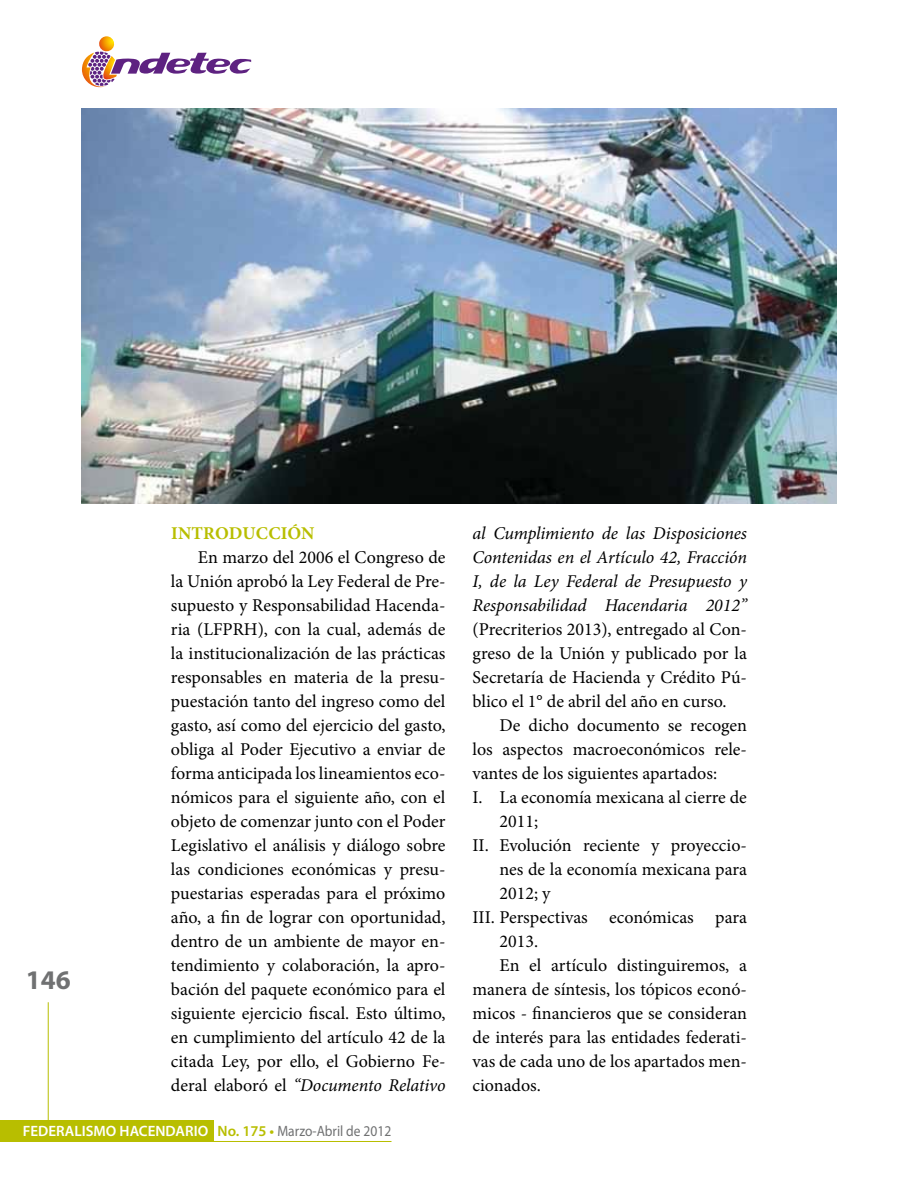
<style>
.page{position:relative;width:918px;height:1188px;background:#fff}
.page>*{position:absolute;margin:0;border:0;box-sizing:border-box;transform-origin:0 0}
.t1{font:700 27px "Myriad Pro";color:#707172}
.t2{font:18px/24px "Minion Pro";color:#000;text-align:justify}
.t3{font:italic 18px/24px "Minion Pro";letter-spacing:-.005em;color:#000;text-align:justify}
.t4{font:700 18px "Minion Pro";letter-spacing:.01em;color:#b8be00}
.t5{font:600 15px "Myriad Pro";color:#fff}
.s1{font-style:italic}
.s2{color:#b8be00}
.s3{font-weight:400;color:#707172}
</style>
<div class="page">
<div style="left:0;top:1121px;width:213px;height:21px;background:#b8be00"></div>
<hr style="left:0;top:1141px;width:392px;height:1px;background:#b8be00">
<hr style="left:48px;top:1002px;width:1px;height:119px;background:#b8be00">
<svg style="left:82px;top:36px;width:169px;height:52px"></svg>
<img style="left:81px;top:108px;width:756px;height:396px">
<h1 class="t1" style="left:26px;top:963px;width:46px">146</h1>
<p class="t4" style="left:171px;top:521px;width:34px">INTRO</p>
<p class="t4" style="left:229px;top:521px;width:87px">DUCCIÓN</p>
<p class="t2" style="left:171px;top:546px;width:276px;text-indent:27px">En marzo del 2006 el Congreso de la Unión aprobó la Ley Federal de Pre&shy;supuesto y Responsabilidad Hacenda&shy;ria (LFPRH), con la cual, además de la institucionalización de las prácticas responsables en materia de la presu&shy;puestación tanto del ingreso como del gasto, así como del ejercicio del gasto, obliga al Poder Ejecutivo a enviar de forma anticipada los lineamientos eco&shy;nómicos para el siguiente año, con el objeto de comenzar junto con el Poder Legislativo el análisis y diálogo sobre las condiciones económicas y presu&shy;puestarias esperadas para el próximo año, a fin de lograr con oportunidad, dentro de un ambiente de mayor en&shy;tendimiento y colaboración, la apro&shy;bación del paquete económico para el siguiente ejercicio fiscal. Esto último, en cumplimiento del artículo 42 de la citada Ley, por ello, el Gobierno Fe&shy;deral elaboró el <span class="s1">“Documento Relativo</span></p>
<p class="t5" style="left:23px;top:1122px;width:370px">FEDERALISMO HACENDARIO <span class="s2">No. 175 •</span> <span class="s3">Marzo-Abril de 2012</span></p>
<p class="t3" style="left:472px;top:521px;width:276px">al Cumplimiento de las Disposiciones Contenidas en el Artículo 42, Fracción I, de la Ley Federal de Presupuesto y Responsabilidad Hacendaria 2012”</p>
<p class="t2" style="left:472px;top:618px;width:276px">(Precriterios 2013), entregado al Con&shy;greso de la Unión y publicado por la Secretaría de Hacienda y Crédito Pú&shy;blico el 1° de abril del año en curso.</p>
<p class="t2" style="left:499px;top:714px;width:249px">De dicho documento se recogen</p>
<p class="t2" style="left:472px;top:738px;width:276px">los aspectos macroeconómicos rele-</p>
<p class="t2" style="left:472px;top:762px;width:246px">vantes de los siguientes apartados:</p>
<p class="t2" style="left:472px;top:786px;width:276px">I. La economía mexicana al cierre de</p>
<p class="t2" style="left:499px;top:810px;width:40px">2011;</p>
<p class="t2" style="left:472px;top:834px;width:276px">II. Evolución reciente y proyeccio-</p>
<p class="t2" style="left:499px;top:858px;width:249px">nes de la economía mexicana para</p>
<p class="t2" style="left:499px;top:881px;width:53px">2012; y</p>
<p class="t2" style="left:472px;top:905px;width:276px">III. Perspectivas económicas para</p>
<p class="t2" style="left:499px;top:929px;width:40px">2013.</p>
<p class="t2" style="left:499px;top:953px;width:249px">En el artículo distinguiremos, a</p>
<p class="t2" style="left:472px;top:977px;width:276px">manera de síntesis, los tópicos econó-</p>
<p class="t2" style="left:472px;top:1001px;width:276px">micos - financieros que se consideran</p>
<p class="t2" style="left:472px;top:1025px;width:276px">de interés para las entidades federati-</p>
<p class="t2" style="left:472px;top:1049px;width:276px">vas de cada uno de los apartados men-</p>
<p class="t2" style="left:472px;top:1073px;width:70px">cionados.</p>
</div>
